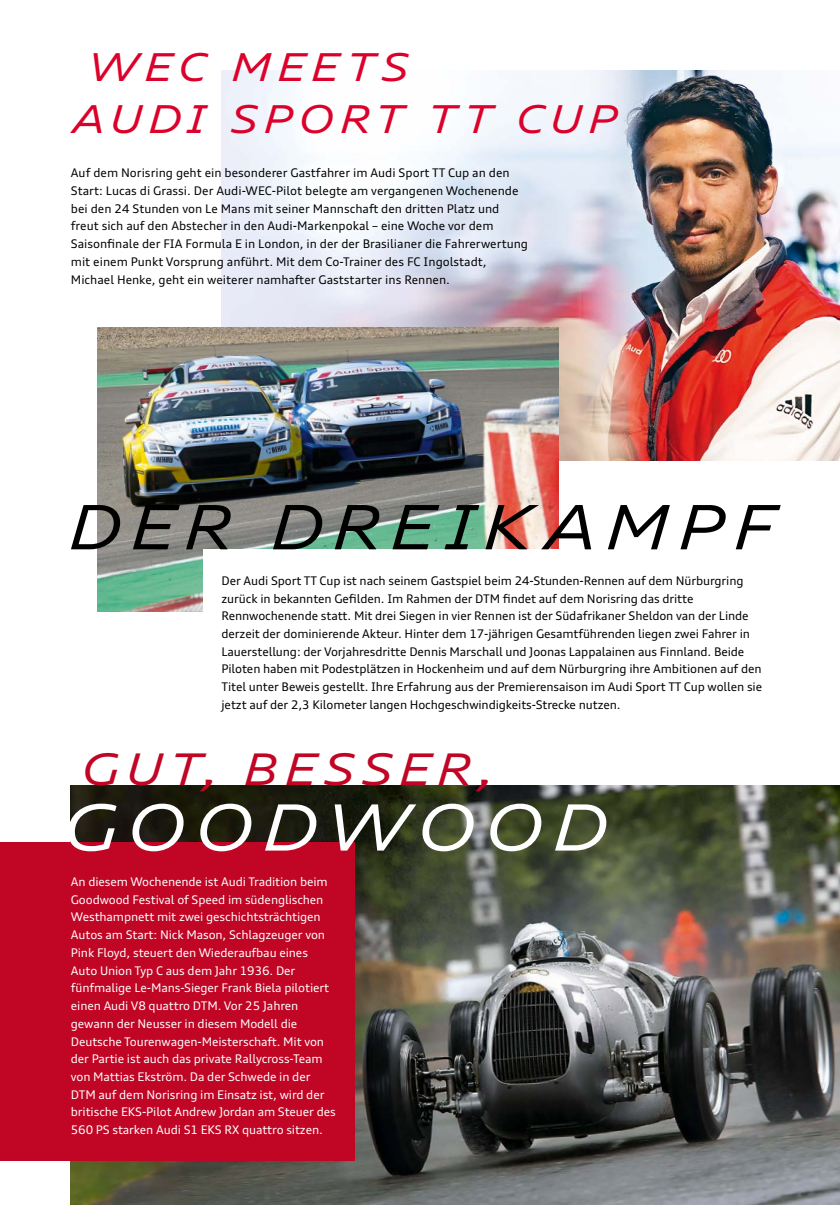
<style>
.page{position:relative;width:840px;height:1205px;background:#fff}
.page>*{position:absolute;margin:0;border:0;box-sizing:border-box;transform-origin:0 0}
.t1{font:italic expanded 63.75px "Audi Type";letter-spacing:.125em;color:#fff}
.t2{font:italic expanded 61.12px "Audi Type";letter-spacing:.13em;color:#000}
.t3{font:italic expanded 43.62px "Audi Type";letter-spacing:.115em;color:#c10524}
.t4{font:italic expanded 38.5px/51.9px "Audi Type";letter-spacing:.125em;color:#db012a}
.t5{font:11.88px/17.8px "Audi Type";letter-spacing:-.01em;color:#000}
.t6{font:11.88px/17.8px "Audi Type";letter-spacing:-.01em;color:#fff}
</style>
<div class="page">
<img style="left:221px;top:71px;width:619px;height:390px">
<img style="left:97px;top:328px;width:461px;height:283px">
<img style="left:71px;top:785px;width:769px;height:420px">
<div style="left:204px;top:549px;width:496px;height:142px;background:#fff"></div>
<div style="left:0;top:842px;width:354px;height:318px;background:#c10524"></div>
<h3 class="t4" style="left:73px;top:40px;width:546px;text-indent:15px">WEC MEETS<br>AUDI SPORT TT CUP</h3>
<p class="t5" style="left:71px;top:164px;width:459px">Auf dem Norisring geht ein besonderer Gastfahrer im Audi Sport TT Cup an den Start: Lucas di Grassi. Der Audi-WEC-Pilot belegte am vergangenen Wochenende bei den 24 Stunden von Le Mans mit seiner Mannschaft den dritten Platz und freut sich auf den Abstecher in den Audi-Markenpokal – eine Woche vor dem Saisonfinale der FIA Formula E in London, in der der Brasilianer die Fahrerwertung mit einem Punkt Vorsprung anführt. Mit dem Co-Trainer des FC Ingolstadt, Michael Henke, geht ein weiterer namhafter Gaststarter ins Rennen.</p>
<h2 class="t2" style="left:68px;top:486px;width:710px">DER DREIKAMPF</h2>
<p class="t5" style="left:221px;top:571px;width:542px">Der Audi Sport TT Cup ist nach seinem Gastspiel beim 24-Stunden-Rennen auf dem Nürburgring zurück in bekannten Gefilden. Im Rahmen der DTM findet auf dem Norisring das dritte Rennwochenende statt. Mit drei Siegen in vier Rennen ist der Südafrikaner Sheldon van der Linde derzeit der dominierende Akteur. Hinter dem 17-jährigen Gesamtführenden liegen zwei Fahrer in Lauerstellung: der Vorjahresdritte Dennis Marschall und Joonas Lappalainen aus Finnland. Beide Piloten haben mit Podestplätzen in Hockenheim und auf dem Nürburgring ihre Ambitionen auf den Titel unter Beweis gestellt. Ihre Erfahrung aus der Premierensaison im Audi Sport TT Cup wollen sie jetzt auf der 2,3 Kilometer langen Hochgeschwindigkeits-Strecke nutzen.</p>
<h3 class="t3" style="left:82px;top:740px;width:414px">GUT, BESSER,</h3>
<h1 class="t1" style="left:63px;top:785px;width:547px">GOODWOOD</h1>
<p class="t6" style="left:71px;top:873px;width:266px">An diesem Wochenende ist Audi Tradition beim Goodwood Festival of Speed im südenglischen Westhampnett mit zwei geschichtsträchtigen Autos am Start: Nick Mason, Schlagzeuger von Pink Floyd, steuert den Wiederaufbau eines Auto Union Typ C aus dem Jahr 1936. Der fünfmalige Le-Mans-Sieger Frank Biela pilotiert einen Audi V8 quattro DTM. Vor 25 Jahren gewann der Neusser in diesem Modell die Deutsche Tourenwagen-Meisterschaft. Mit von der Partie ist auch das private Rallycross-Team von Mattias Ekström. Da der Schwede in der DTM auf dem Norisring im Einsatz ist, wird der britische EKS-Pilot Andrew Jordan am Steuer des 560 PS starken Audi S1 EKS RX quattro sitzen.</p>
</div>
